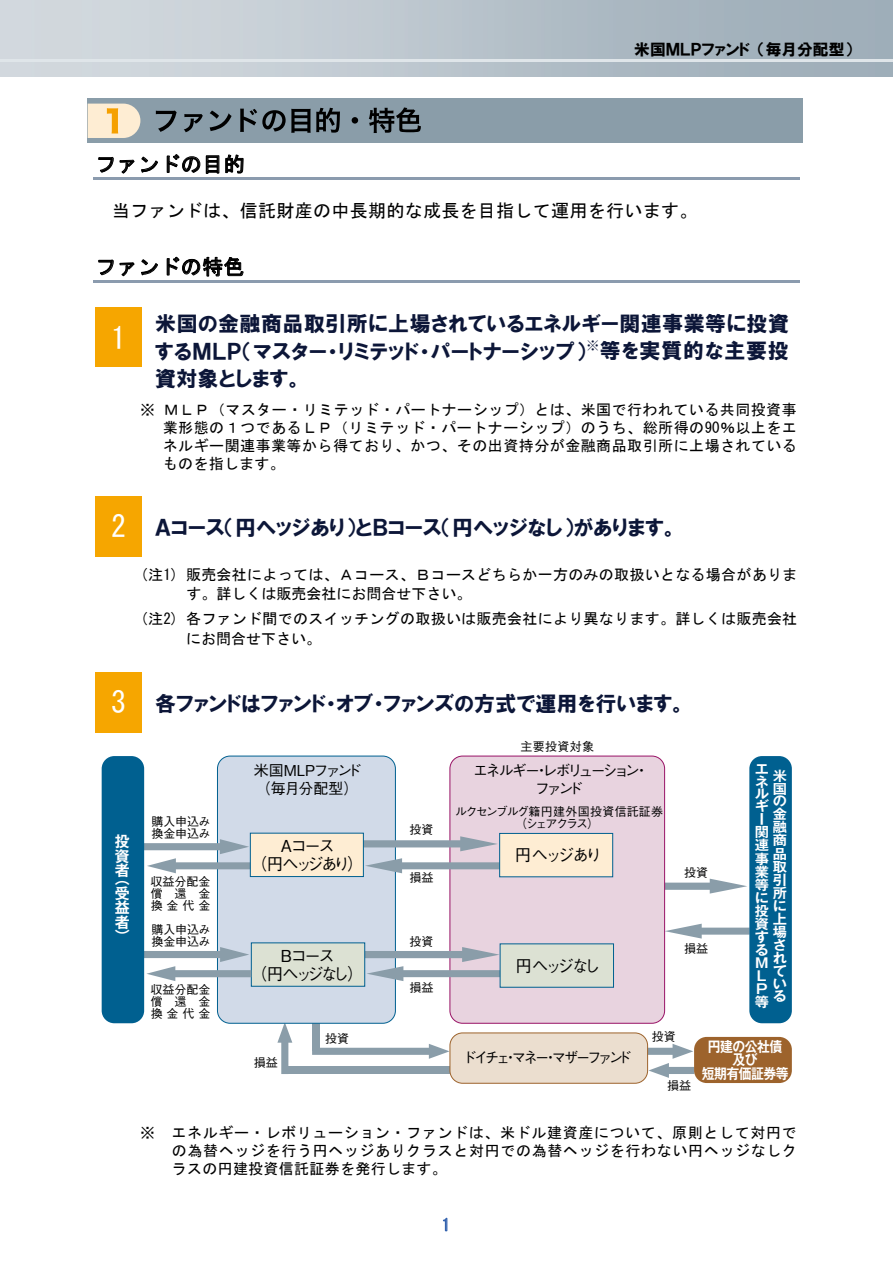
<style>
.page{position:relative;width:893px;height:1263px;background:#fff}
.page>*{position:absolute;margin:0;border:0;box-sizing:border-box;transform-origin:0 0}
.t1{font:30px "MS Gothic";color:#fff}
.t2{font:21px "HGP Soei Kakugothic UB";letter-spacing:.015em;color:#0c1638}
.t3{font:21px/27px "HGP Soei Kakugothic UB";letter-spacing:.035em;color:#0c1638}
.t4{font:21px "MS Gothic";letter-spacing:.02em;color:#000}
.t5{font:18px "MS Gothic";letter-spacing:.015em;color:#000}
.t6{font:16.5px/18px "Gothic BBB Pro Medium 90 pv RKSJ H";letter-spacing:-.155em;color:#000;text-align:center}
.t7{font:16.5px "MS Gothic";color:#3362ae}
.t8{font:15.75px "HGP Soei Kakugothic UB";color:#000}
.t9{font:15px/18px "MS Gothic";letter-spacing:.025em;color:#000}
.t10{font:15px/18px "Gothic BBB Pro Medium 90 pv RKSJ H";letter-spacing:-.175em;color:#000}
.t11{font:15px/18px "Gothic BBB Pro Medium 90 pv RKSJ H";letter-spacing:-.035em;color:#000}
.t12{font:15px "Gothic BBB Pro Medium 90 pv RKSJ H";letter-spacing:-.2em;color:#000;scale:.95 1}
.t13{font:15px "MS Gothic";color:#000}
.t14{font:15px/14.5px "Gothic MB101 Pro De Bold 90 pv RKSJ V";color:#fff;text-align:justify}
.t15{font:15px "Gothic BBB Pro Medium 90 pv RKSJ H";letter-spacing:-.175em;color:#000;scale:.95 1}
.t16{font:14.25px "Gothic MB101 Pro De Bold 90 pv RKSJ H";letter-spacing:-.04em;color:#fff;scale:.9 1}
.t17{font:13.5px/12.9px "Gothic MB101 Pro De Bold 90 pv RKSJ V";color:#fff;scale:1.05 1}
.t18{font:12px/12px "Gothic BBB Pro Medium 90 pv RKSJ H";color:#000}
.t19{font:12px/11.9px "Gothic BBB Pro Medium 90 pv RKSJ H";letter-spacing:-.065em;color:#000;text-align:center}
</style>
<div class="page">
<hr style="left:0;top:60px;width:893px;height:2px;background:#dfe5e9">
<svg style="left:443px;top:1218px;width:4px;height:13px"></svg>
<div style="left:88px;top:98px;width:715px;height:45px;background:#8a9da9"></div>
<svg style="left:156px;top:111px;width:21px;height:21px"></svg>
<svg style="left:184px;top:114px;width:19px;height:18px"></svg>
<svg style="left:210px;top:111px;width:22px;height:20px"></svg>
<svg style="left:240px;top:108px;width:100px;height:25px"></svg>
<div style="left:352px;top:117px;width:6px;height:7px;background:#000;border-radius:50%"></div>
<svg style="left:369px;top:107px;width:52px;height:26px"></svg>
<svg style="left:88px;top:104px;width:52px;height:34px;background:#f5e0ba"></svg>
<svg style="left:98px;top:157px;width:36px;height:17px"></svg>
<svg style="left:141px;top:156px;width:17px;height:16px"></svg>
<svg style="left:167px;top:154px;width:33px;height:19px"></svg>
<svg style="left:206px;top:155px;width:13px;height:19px"></svg>
<svg style="left:225px;top:154px;width:18px;height:24px"></svg>
<hr style="left:93px;top:178px;width:706px;height:2px;background:#8b9bae">
<svg style="left:98px;top:260px;width:36px;height:16px"></svg>
<svg style="left:141px;top:259px;width:17px;height:16px"></svg>
<svg style="left:167px;top:257px;width:77px;height:20px"></svg>
<hr style="left:93px;top:281px;width:706px;height:2px;background:#8b9bae">
<div style="left:95px;top:310px;width:47px;height:57px;background:#f6a600"></div>
<hr style="left:95px;top:307px;width:47px;height:3px;background:#f6a600">
<div style="left:95px;top:497px;width:47px;height:60px;background:#f6a600"></div>
<div style="left:95px;top:672px;width:47px;height:60px;background:#f6a600"></div>
<svg style="left:665px;top:879px;width:82px;height:14px"></svg>
<svg style="left:665px;top:924px;width:84px;height:14px"></svg>
<div style="left:285px;top:1067px;width:165px;height:7px;background:#8a9da9"></div>
<svg style="left:277px;top:1024px;width:15px;height:50px"></svg>
<svg style="left:312px;top:1044px;width:138px;height:15px"></svg>
<div style="left:312px;top:1002px;width:7px;height:49px;background:#8a9da9"></div>
<div style="left:450px;top:1033px;width:198px;height:50px;background:#ebdecf;border-radius:13px"></div>
<div style="left:450px;top:1032px;width:198px;height:51px;border:1px solid #9d632c;border-radius:13px"></div>
<svg style="left:646px;top:1044px;width:48px;height:34px"></svg>
<div style="left:694px;top:1037px;width:98px;height:46px;background:#9d632c;border-radius:13px"></div>
<div style="left:217px;top:756px;width:178px;height:267px;background:#d1dae8;border-radius:13px"></div>
<div style="left:217px;top:756px;width:179px;height:268px;border:1px solid #006090;border-radius:13px"></div>
<div style="left:450px;top:756px;width:215px;height:267px;background:#e8d3df;border-radius:13px"></div>
<div style="left:450px;top:756px;width:215px;height:268px;border:1px solid #991366;border-radius:13px"></div>
<svg style="left:364px;top:836px;width:133px;height:15px"></svg>
<svg style="left:365px;top:947px;width:135px;height:34px"></svg>
<svg style="left:144px;top:839px;width:106px;height:34px"></svg>
<div style="left:251px;top:942px;width:114px;height:45px;background:#dce1d3;border:1px solid #006090"></div>
<svg style="left:144px;top:947px;width:107px;height:34px"></svg>
<svg style="left:365px;top:858px;width:134px;height:15px"></svg>
<div style="left:500px;top:943px;width:114px;height:44px;background:#dce1d3"></div>
<div style="left:499px;top:833px;width:114px;height:44px;background:#feedd3;border:1px solid #006090"></div>
<div style="left:250px;top:833px;width:114px;height:44px;background:#feedd3;border:1px solid #006090"></div>
<div style="left:102px;top:756px;width:42px;height:267px;background:#006090;border-radius:13px"></div>
<div style="left:749px;top:756px;width:43px;height:267px;background:#006090;border-radius:13px"></div>
<p class="t8" style="left:634px;top:41px;width:117px">米国ＭＬＰファンド</p>
<p class="t8" style="left:758px;top:41px;width:96px">（毎月分配型(</p>
<h2 class="t4" style="left:95px;top:154px;width:151px">ファンドの目的</h2>
<p class="t5" style="left:112px;top:202px;width:587px">当ファンドは、信託財産の中長期的な成長を目指して運用を行います。</p>
<h2 class="t4" style="left:95px;top:256px;width:151px">ファンドの特色</h2>
<h2 class="t2" style="left:155px;top:313px;width:635px">米国の金融商品取引所に上場されているエネルギー関連事業等に投資</h2>
<h1 class="t1" style="left:111px;top:323px;width:16px">1</h1>
<h2 class="t3" style="left:155px;top:337px;width:635px">するＭＬＰ（マスター・リミテッド・パートナーシップ）<sup>※</sup>等を実質的な主要投資対象とします。</h2>
<p class="t9" style="left:164px;top:400px;width:635px">ＭＬＰ（マスター・リミテッド・パートナーシップ）とは、米国で行われている共同投資事</p>
<p class="t9" style="left:140px;top:400px;width:17px">※</p>
<h1 class="t1" style="left:111px;top:512px;width:16px">2</h1>
<p class="t9" style="left:163px;top:418px;width:636px;text-align:justify">業形態の１つであるＬＰ（リミテッド・パートナーシップ）のうち、総所得の90％以上をエネルギー関連事業等から得ており、かつ、その出資持分が金融商品取引所に上場されているものを指します。</p>
<h2 class="t2" style="left:155px;top:517px;width:524px">Ａコース（円ヘッジあり）とＢコース（円ヘッジなし）があります。</h2>
<p class="t9" style="left:140px;top:565px;width:40px">注( 1)</p>
<p class="t9" style="left:140px;top:610px;width:40px">注( 2)</p>
<p class="t9" style="left:186px;top:565px;width:613px">販売会社によっては、Ａコース、Ｂコースどちらか一方のみの取扱いとなる場合がありま</p>
<p class="t9" style="left:186px;top:581px;width:613px;line-height:25.3px">す。詳しくは販売会社にお問合せ下さい。<br>各ファンド間でのスイッチングの取扱いは販売会社により異なります。詳しくは販売会社</p>
<p class="t13" style="left:186px;top:631px;width:137px">にお問合せ下さい。</p>
<h1 class="t1" style="left:111px;top:687px;width:16px">3</h1>
<p class="t14" style="left:115px;top:832px;width:16px">投資者</p>
<p class="t14" style="left:115px;top:869px;width:16px">（</p>
<p class="t14" style="left:115px;top:884px;width:16px">受益者</p>
<p class="t14" style="left:115px;top:927px;width:16px">(</p>
<h2 class="t2" style="left:155px;top:693px;width:532px">各ファンドはファンド・オブ・ファンズの方式で運用を行います。</h2>
<p class="t18" style="left:151px;top:814px;width:61px">購入申込み換金申込み</p>
<p class="t18" style="left:151px;top:874px;width:61px;text-align:justify">収益分配金償還金換金代金</p>
<p class="t18" style="left:151px;top:922px;width:61px">購入申込み換金申込み</p>
<p class="t18" style="left:151px;top:982px;width:61px;text-align:justify">収益分配金償還金換金代金</p>
<p class="t18" style="left:520px;top:739px;width:75px">主要投資対象</p>
<p class="t10" style="left:473px;top:760px;width:168px">エネルギーレボリューション</p>
<p class="t11" style="left:254px;top:760px;width:110px">米国MLPファンド（毎月分配型(</p>
<p class="t10" style="left:634px;top:760px;width:16px">・</p>
<p class="t10" style="left:534px;top:760px;width:50px">・<br>ファンド</p>
<p class="t6" style="left:278px;top:835px;width:59px">Ａコース</p>
<p class="t6" style="left:251px;top:853px;width:101px">（円ヘッジあり</p>
<p class="t6" style="left:347px;top:853px;width:18px">(</p>
<p class="t6" style="left:251px;top:945px;width:114px">Ｂコース<br>（円ヘッジなし(</p>
<p class="t18" style="left:409px;top:822px;width:25px">投資</p>
<p class="t18" style="left:409px;top:870px;width:25px">損益</p>
<p class="t18" style="left:409px;top:934px;width:25px">投資</p>
<p class="t18" style="left:409px;top:979px;width:25px">損益</p>
<p class="t19" style="left:455px;top:804px;width:209px">ルクセンブルグ籍円建外国投資信託証券（シェアクラス(</p>
<p class="t6" style="left:515px;top:844px;width:89px">円ヘッジあり</p>
<p class="t6" style="left:515px;top:955px;width:87px">円ヘッジなし</p>
<p class="t18" style="left:684px;top:865px;width:25px">投資</p>
<p class="t18" style="left:684px;top:941px;width:25px">損益</p>
<p class="t17" style="left:755px;top:761px;width:15px">エネルギー関連事業等に投資する<br>M<br>L<br>P等</p>
<p class="t17" style="left:773px;top:767px;width:15px;text-align:justify">米国の金融商品取引所に上場されている</p>
<p class="t18" style="left:254px;top:1055px;width:25px">損益</p>
<p class="t18" style="left:325px;top:1030px;width:25px">投資</p>
<p class="t12" style="left:463px;top:1045px;width:180px">ドイチェマネーマザーファンド</p>
<p class="t15" style="left:503px;top:1045px;width:16px">・</p>
<p class="t15" style="left:543px;top:1045px;width:16px">・</p>
<p class="t18" style="left:652px;top:1029px;width:25px">投資</p>
<p class="t18" style="left:667px;top:1078px;width:25px">損益</p>
<p class="t16" style="left:708px;top:1035px;width:84px">円建の公社債</p>
<p class="t16" style="left:733px;top:1048px;width:29px">及び</p>
<p class="t16" style="left:702px;top:1062px;width:98px">短期有価証券等</p>
<p class="t9" style="left:140px;top:1123px;width:17px">※</p>
<p class="t9" style="left:172px;top:1123px;width:627px">エネルギー・レボリューション・ファンドは、米ドル建資産について、原則として対円で</p>
<p class="t9" style="left:172px;top:1141px;width:627px">の為替ヘッジを行う円ヘッジありクラスと対円での為替ヘッジを行わない円ヘッジなしクラスの円建投資信託証券を発行します。</p>
<p class="t7" style="left:442px;top:1217px;width:10px">1</p>
</div>
